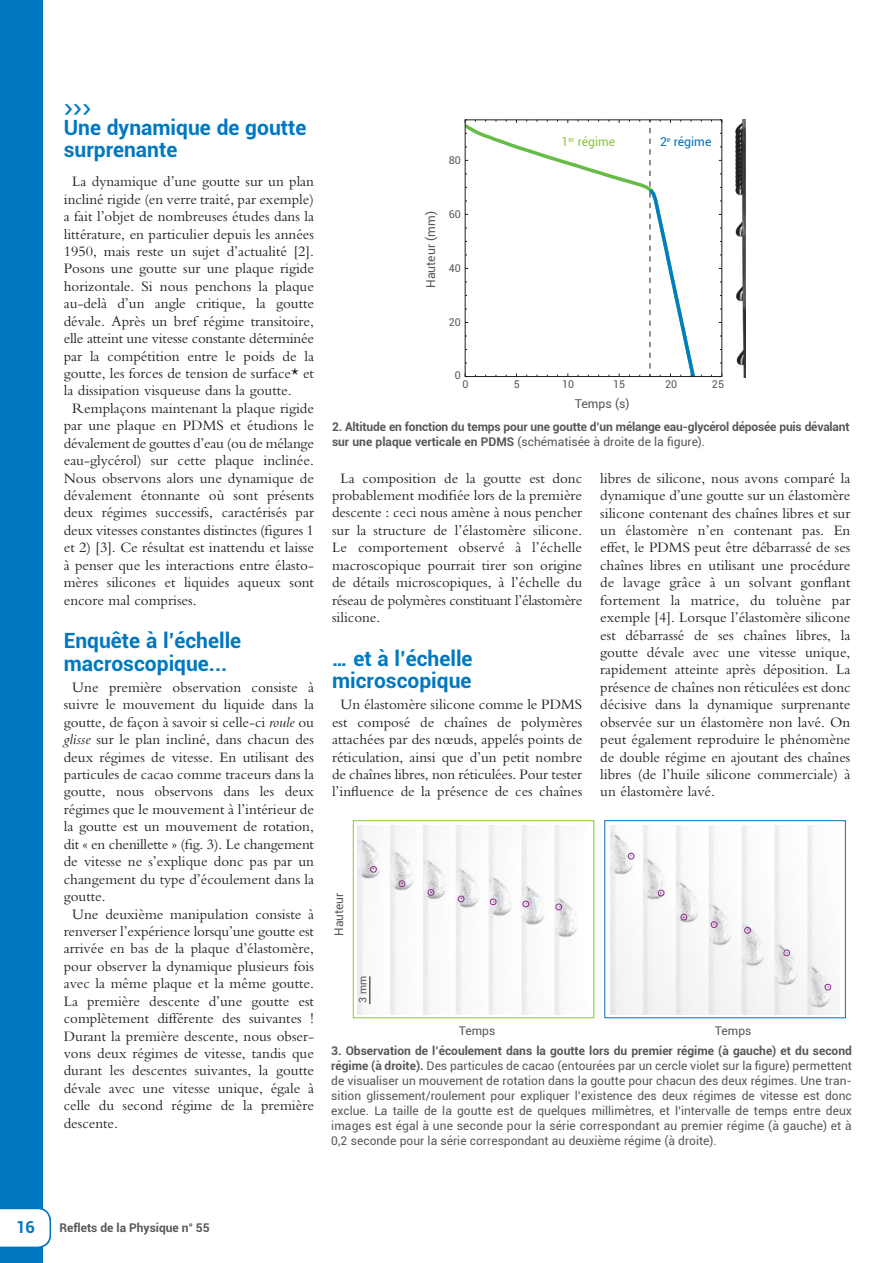
<style>
.page{position:relative;width:893px;height:1263px;background:#fff}
.page>*{position:absolute;margin:0;border:0;box-sizing:border-box;transform-origin:0 0}
.t1{font:500 27px "Roxy";color:#0078c0}
.t2{font:700 21px/22.5px "Roboto";color:#0078c0}
.t3{font:700 16.5px "Roboto";color:#0078c0}
.t4{font:15px/17.4px "Bembo";color:#231f20;text-align:justify}
.t5{font:12.3px "Roboto";color:#57585a}
.t6{font:12.3px "Roboto";color:#8bc63e}
.t7{font:12.3px "Roboto";color:#0072bc}
.t8{font:12px/15px "Roboto";color:#57585a;text-align:justify}
.t9{font:700 12px/15px "Roboto";letter-spacing:-.015em;color:#57585a}
.t10{font:10.65px "Roboto";color:#57585a}
.t11{font:10.5px "Roboto";color:#57585a}
.s1{font-style:italic}
.s2{font-weight:400}
.s3{font-weight:700}
</style>
<div class="page">
<div style="left:0;top:0;width:43px;height:1263px;background:#0078c0"></div>
<img style="left:611px;top:825px;width:227px;height:189px">
<svg style="left:628px;top:853px;width:6px;height:6px"></svg>
<svg style="left:658px;top:890px;width:6px;height:6px"></svg>
<svg style="left:681px;top:914px;width:6px;height:6px"></svg>
<div style="left:711px;top:921px;width:6px;height:7px;border:1px solid #90268f;border-radius:50%"></div>
<div style="left:744px;top:927px;width:7px;height:6px;border:1px solid #90268f;border-radius:50%"></div>
<div style="left:783px;top:950px;width:7px;height:6px;border:1px solid #90268f;border-radius:50%"></div>
<svg style="left:825px;top:984px;width:6px;height:6px"></svg>
<img style="left:357px;top:825px;width:220px;height:189px">
<div style="left:370px;top:866px;width:7px;height:6px;border:1px solid #90268f;border-radius:50%"></div>
<div style="left:399px;top:880px;width:6px;height:7px;border:1px solid #90268f;border-radius:50%"></div>
<svg style="left:428px;top:889px;width:6px;height:6px"></svg>
<svg style="left:458px;top:896px;width:6px;height:6px"></svg>
<svg style="left:490px;top:899px;width:6px;height:6px"></svg>
<svg style="left:523px;top:901px;width:6px;height:6px"></svg>
<svg style="left:556px;top:904px;width:6px;height:6px"></svg>
<svg style="left:369px;top:976px;width:1px;height:28px"></svg>
<div style="left:353px;top:820px;width:241px;height:198px;border:1px solid #8bc63e"></div>
<div style="left:604px;top:820px;width:242px;height:198px;border:1px solid #0072bc"></div>
<svg style="left:467px;top:121px;width:180px;height:254px"></svg>
<svg style="left:647px;top:120px;width:55px;height:257px"></svg>
<img style="left:735px;top:120px;width:10px;height:257px">
<svg style="left:0;top:1208px;width:51px;height:39px;background:#ecf5fa"></svg>
<h1 class="t1" style="left:64px;top:93px;width:29px">&gt;&gt;&gt;</h1>
<h2 class="t2" style="left:64px;top:115px;width:244px">Une dynamique de goutte surprenante</h2>
<p class="t4" style="left:72px;top:173px;width:243px">La dynamique d’une goutte sur un plan</p>
<p class="t4" style="left:64px;top:190px;width:252px">incliné rigide (en verre traité, par exemple)</p>
<p class="t4" style="left:64px;top:207px;width:252px">a fait l’objet de nombreuses études dans la</p>
<p class="t4" style="left:64px;top:225px;width:252px">littérature, en particulier depuis les années</p>
<p class="t4" style="left:64px;top:242px;width:252px">1950, mais reste un sujet d’actualité [2].</p>
<p class="t4" style="left:64px;top:260px;width:252px">Posons une goutte sur une plaque rigide</p>
<p class="t4" style="left:64px;top:277px;width:252px">horizontale. Si nous penchons la plaque</p>
<p class="t4" style="left:64px;top:295px;width:252px">au-delà d’un angle critique, la goutte</p>
<p class="t4" style="left:64px;top:312px;width:252px">dévale. Après un bref régime transitoire,</p>
<p class="t4" style="left:64px;top:329px;width:252px">elle atteint une vitesse constante déterminée</p>
<p class="t4" style="left:64px;top:347px;width:252px">par la compétition entre le poids de la</p>
<p class="t4" style="left:64px;top:364px;width:252px">goutte, les forces de tension de surface* et</p>
<p class="t4" style="left:64px;top:382px;width:229px">la dissipation visqueuse dans la goutte.</p>
<p class="t4" style="left:72px;top:399px;width:243px">Remplaçons maintenant la plaque rigide</p>
<p class="t4" style="left:64px;top:417px;width:252px">par une plaque en PDMS et étudions le</p>
<p class="t4" style="left:64px;top:434px;width:252px">dévalement de gouttes d’eau (ou de mélange</p>
<p class="t4" style="left:64px;top:451px;width:252px">eau-glycérol) sur cette plaque inclinée.</p>
<p class="t4" style="left:64px;top:469px;width:252px">Nous observons alors une dynamique de</p>
<p class="t4" style="left:64px;top:486px;width:252px">dévalement étonnante où sont présents</p>
<p class="t4" style="left:64px;top:504px;width:252px">deux régimes successifs, caractérisés par</p>
<p class="t4" style="left:64px;top:521px;width:252px">deux vitesses constantes distinctes (figures 1</p>
<p class="t4" style="left:64px;top:539px;width:252px">et 2) [3]. Ce résultat est inattendu et laisse</p>
<p class="t4" style="left:64px;top:556px;width:252px">à penser que les interactions entre élasto-</p>
<p class="t4" style="left:64px;top:573px;width:252px">mères silicones et liquides aqueux sont</p>
<p class="t4" style="left:64px;top:591px;width:134px">encore mal comprises.</p>
<h2 class="t2" style="left:64px;top:629px;width:179px">Enquête à l’échelle macroscopique...</h2>
<p class="t4" style="left:72px;top:678px;width:243px">Une première observation consiste à</p>
<p class="t4" style="left:64px;top:696px;width:252px">suivre le mouvement du liquide dans la</p>
<p class="t4" style="left:64px;top:713px;width:252px">goutte, de façon à savoir si celle-ci <span class="s1">roule</span> ou</p>
<p class="t4" style="left:64px;top:730px;width:252px"><span class="s1">glisse</span> sur le plan incliné, dans chacun des</p>
<p class="t4" style="left:64px;top:748px;width:252px">deux régimes de vitesse. En utilisant des</p>
<p class="t4" style="left:64px;top:765px;width:252px">particules de cacao comme traceurs dans la</p>
<p class="t4" style="left:64px;top:783px;width:252px">goutte, nous observons dans les deux</p>
<p class="t4" style="left:64px;top:800px;width:252px">régimes que le mouvement à l’intérieur de</p>
<p class="t4" style="left:64px;top:818px;width:252px">la goutte est un mouvement de rotation,</p>
<p class="t4" style="left:64px;top:835px;width:252px">dit « en chenillette » (fig. 3). Le changement</p>
<p class="t4" style="left:64px;top:852px;width:252px">de vitesse ne s’explique donc pas par un</p>
<p class="t4" style="left:64px;top:870px;width:252px">changement du type d’écoulement dans la</p>
<p class="t4" style="left:64px;top:887px;width:43px">goutte.</p>
<p class="t4" style="left:72px;top:905px;width:243px">Une deuxième manipulation consiste à</p>
<p class="t4" style="left:64px;top:922px;width:252px">renverser l’expérience lorsqu’une goutte est</p>
<p class="t4" style="left:64px;top:940px;width:252px">arrivée en bas de la plaque d’élastomère,</p>
<p class="t4" style="left:64px;top:957px;width:252px">pour observer la dynamique plusieurs fois</p>
<p class="t4" style="left:64px;top:974px;width:252px">avec la même plaque et la même goutte.</p>
<p class="t4" style="left:64px;top:992px;width:252px">La première descente d’une goutte est</p>
<p class="t4" style="left:64px;top:1009px;width:252px">complètement différente des suivantes !</p>
<p class="t4" style="left:64px;top:1027px;width:252px">Durant la première descente, nous obser-</p>
<p class="t4" style="left:64px;top:1044px;width:252px">vons deux régimes de vitesse, tandis que</p>
<p class="t4" style="left:64px;top:1062px;width:252px">durant les descentes suivantes, la goutte</p>
<p class="t4" style="left:64px;top:1079px;width:252px">dévale avec une vitesse unique, égale à</p>
<p class="t4" style="left:64px;top:1096px;width:252px">celle du second régime de la première</p>
<p class="t4" style="left:64px;top:1114px;width:56px">descente.</p>
<p class="t10" style="left:449px;top:152px;width:14px">80</p>
<p class="t6" style="left:561px;top:133px;width:55px">1<sup>er</sup> régime</p>
<p class="t7" style="left:660px;top:133px;width:53px">2<sup>e</sup> régime</p>
<p class="t5" style="left:422px;top:288px;width:78px;rotate:-90deg">Hauteur (mm)</p>
<p class="t10" style="left:449px;top:207px;width:14px">60</p>
<p class="t10" style="left:449px;top:261px;width:14px">40</p>
<p class="t10" style="left:449px;top:314px;width:14px">20</p>
<p class="t10" style="left:455px;top:367px;width:8px">0</p>
<p class="t10" style="left:462px;top:377px;width:8px">0</p>
<p class="t10" style="left:514px;top:377px;width:8px">5</p>
<p class="t10" style="left:562px;top:377px;width:14px">10</p>
<p class="t10" style="left:613px;top:377px;width:14px">15</p>
<p class="t10" style="left:665px;top:377px;width:14px">20</p>
<p class="t10" style="left:712px;top:377px;width:14px">25</p>
<p class="t5" style="left:575px;top:395px;width:56px">Temps (s)</p>
<p class="t9" style="left:332px;top:419px;width:519px">2. Altitude en fonction du temps pour une goutte d’un mélange eau-glycérol déposée puis dévalant sur une plaque verticale en PDMS <span class="s2">(schématisée à droite de la figure).</span></p>
<p class="t4" style="left:332px;top:469px;width:252px;text-indent:9px">La composition de la goutte est donc probablement modifiée lors de la première descente : ceci nous amène à nous pencher sur la structure de l’élastomère silicone.<br>Le comportement observé à l’échelle macroscopique pourrait tirer son origine de détails microscopiques, à l’échelle du réseau de polymères constituant l’élastomère silicone.</p>
<h2 class="t2" style="left:332px;top:646px;width:142px">… et à l’échelle microscopique</h2>
<p class="t4" style="left:332px;top:696px;width:252px;text-align:center">Un élastomère silicone comme le PDMS est composé de chaînes de polymères attachées par des nœuds, appelés points de réticulation, ainsi que d’un petit nombre de chaînes libres, non réticulées. Pour tester l’influence de la présence de ces chaînes</p>
<p class="t4" style="left:600px;top:469px;width:252px">libres de silicone, nous avons comparé la dynamique d’une goutte sur un élastomère silicone contenant des chaînes libres et sur un élastomère n’en contenant pas. En effet, le PDMS peut être débarrassé de ses chaînes libres en utilisant une procédure de lavage grâce à un solvant gonflant fortement la matrice, du toluène par exemple [4]. Lorsque l’élastomère silicone est débarrassé de ses chaînes libres, la goutte dévale avec une vitesse unique, rapidement atteinte après déposition. La présence de chaînes non réticulées est donc décisive dans la dynamique surprenante observée sur un élastomère non lavé. On peut également reproduire le phénomène de double régime en ajoutant des chaînes libres (de l’huile silicone commerciale) à un élastomère lavé.</p>
<p class="t8" style="left:331px;top:936px;width:45px;rotate:-90deg">Hauteur</p>
<p class="t11" style="left:355px;top:1003px;width:28px;rotate:-90deg">3 mm</p>
<p class="t8" style="left:459px;top:1023px;width:38px">Temps</p>
<p class="t8" style="left:715px;top:1023px;width:38px">Temps</p>
<p class="t8" style="left:331px;top:1043px;width:522px"><span class="s3">3. Observation de l’écoulement dans la goutte lors du premier régime (à gauche) et du second régime (à droite).</span> Des particules de cacao (entourées par un cercle violet sur la figure) permettent de visualiser un mouvement de rotation dans la goutte pour chacun des deux régimes. Une tran&shy;sition glissement/roulement pour expliquer l’existence des deux régimes de vitesse est donc exclue. La taille de la goutte est de quelques millimètres, et l’intervalle de temps entre deux images est égal à une seconde pour la série correspondant au premier régime (à gauche) et à 0,2 seconde pour la série correspondant au deuxième régime (à droite).</p>
<p class="t3" style="left:16px;top:1215px;width:20px">16</p>
<p class="t9" style="left:60px;top:1219px;width:152px">Reflets de la Physique n° 55</p>
</div>
